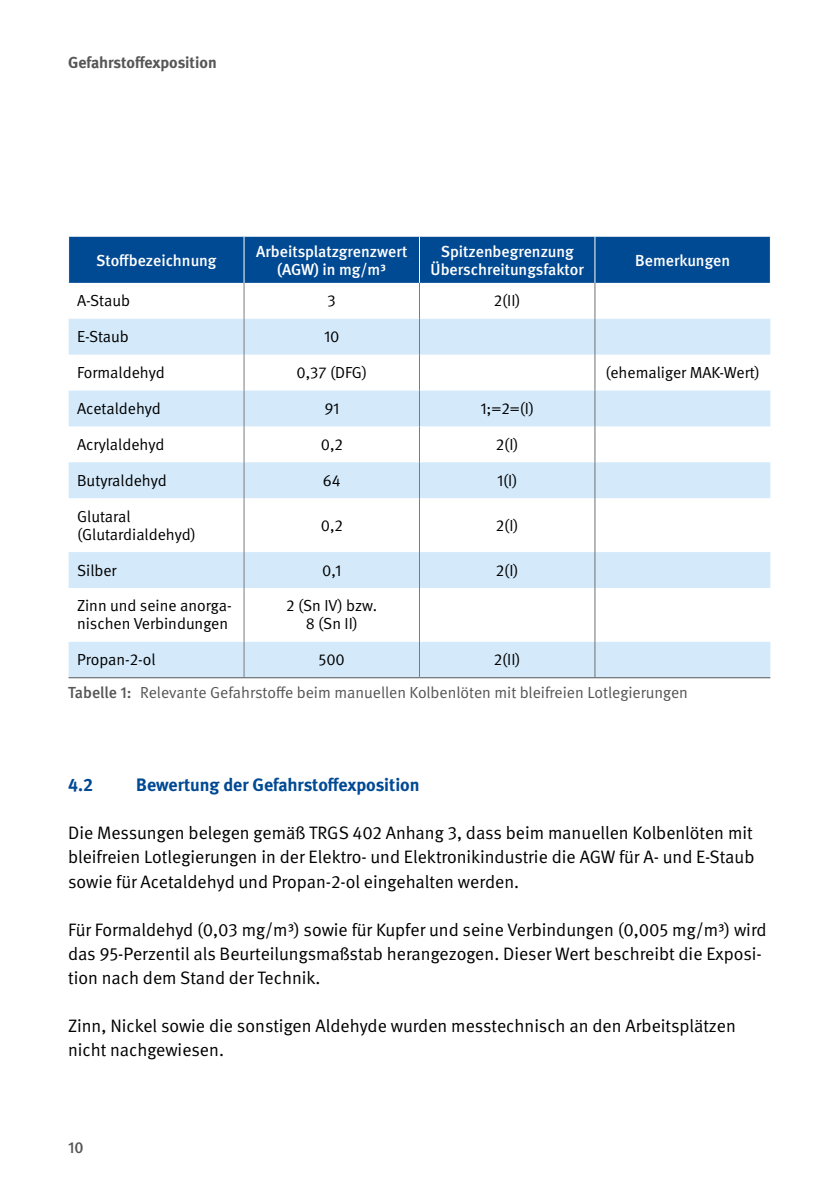
<style>
.page{position:relative;width:840px;height:1191px;background:#fff}
.page>*{position:absolute;margin:0;border:0;box-sizing:border-box;transform-origin:0 0}
.t1{font:18px/24.2px "DGUV Meta";color:#000}
.t2{font:700 18px "DGUV Meta";color:#004993}
.t3{font:16px/18px "DGUV Meta";color:#000}
.t4{font:500 16px/18px "DGUV Meta";color:#fff;text-align:center}
.t5{font:16px/33px "DGUV Meta";color:#565656}
.t6{font:700 16px "DGUV Meta";color:#565656}
.t7{font:500 16px "DGUV Meta";color:#565656}
.s1{color:#000}
.s2{font-weight:500}
</style>
<div class="page">
<div style="left:69px;top:237px;width:700px;height:46px;background:#004993"></div>
<svg style="left:69px;top:319px;width:701px;height:358px"></svg>
<hr style="left:243px;top:237px;width:1px;height:46px;background:#fff">
<hr style="left:419px;top:237px;width:1px;height:46px;background:#fff">
<hr style="left:594px;top:237px;width:1px;height:46px;background:#fff">
<hr style="left:243px;top:283px;width:1px;height:36px;background:#7b7b7c">
<hr style="left:419px;top:283px;width:1px;height:36px;background:#7b7b7c">
<hr style="left:243px;top:319px;width:1px;height:36px;background:#7b7b7c">
<hr style="left:419px;top:319px;width:1px;height:36px;background:#7b7b7c">
<hr style="left:243px;top:355px;width:1px;height:35px;background:#7b7b7c">
<hr style="left:419px;top:355px;width:1px;height:35px;background:#7b7b7c">
<hr style="left:243px;top:390px;width:1px;height:36px;background:#7b7b7c">
<hr style="left:419px;top:390px;width:1px;height:36px;background:#7b7b7c">
<hr style="left:243px;top:426px;width:1px;height:36px;background:#7b7b7c">
<hr style="left:419px;top:426px;width:1px;height:36px;background:#7b7b7c">
<hr style="left:243px;top:462px;width:1px;height:36px;background:#7b7b7c">
<hr style="left:419px;top:462px;width:1px;height:36px;background:#7b7b7c">
<hr style="left:243px;top:498px;width:1px;height:54px;background:#7b7b7c">
<hr style="left:419px;top:498px;width:1px;height:54px;background:#7b7b7c">
<hr style="left:243px;top:552px;width:1px;height:36px;background:#7b7b7c">
<hr style="left:419px;top:552px;width:1px;height:36px;background:#7b7b7c">
<hr style="left:243px;top:588px;width:1px;height:54px;background:#7b7b7c">
<hr style="left:419px;top:588px;width:1px;height:54px;background:#7b7b7c">
<hr style="left:594px;top:283px;width:1px;height:36px;background:#6e7070">
<hr style="left:594px;top:319px;width:1px;height:36px;background:#6e7070">
<hr style="left:594px;top:355px;width:1px;height:35px;background:#6e7070">
<hr style="left:594px;top:390px;width:1px;height:36px;background:#6e7070">
<hr style="left:594px;top:426px;width:1px;height:36px;background:#6e7070">
<hr style="left:594px;top:462px;width:1px;height:36px;background:#6e7070">
<hr style="left:594px;top:498px;width:1px;height:54px;background:#6e7070">
<hr style="left:594px;top:552px;width:1px;height:36px;background:#6e7070">
<hr style="left:594px;top:588px;width:1px;height:54px;background:#6e7070">
<hr style="left:243px;top:642px;width:1px;height:35px;background:#7b7b7c">
<hr style="left:419px;top:642px;width:1px;height:35px;background:#7b7b7c">
<hr style="left:594px;top:642px;width:1px;height:35px;background:#6e7070">
<hr style="left:69px;top:677px;width:175px;height:1px;background:#565656">
<hr style="left:244px;top:677px;width:175px;height:1px;background:#565656">
<hr style="left:419px;top:677px;width:175px;height:1px;background:#565656">
<hr style="left:594px;top:677px;width:176px;height:1px;background:#565656">
<p class="t6" style="left:68px;top:53px;width:150px">Gefahrstoffexposition</p>
<p class="t4" style="left:96px;top:252px;width:122px">Stoffbezeichnung</p>
<p class="t4" style="left:256px;top:243px;width:153px">Arbeitsplatzgrenzwert (AGW) in mg/m³</p>
<p class="t4" style="left:430px;top:243px;width:155px">Spitzenbegrenzung<br>Überschreitungsfaktor</p>
<p class="t4" style="left:635px;top:252px;width:96px">Bemerkungen</p>
<p class="t3" style="left:77px;top:292px;width:54px">A-Staub</p>
<p class="t3" style="left:327px;top:292px;width:10px">3</p>
<p class="t3" style="left:493px;top:292px;width:28px">2(II)</p>
<p class="t3" style="left:77px;top:328px;width:53px">E-Staub</p>
<p class="t3" style="left:324px;top:328px;width:17px">10</p>
<p class="t3" style="left:77px;top:364px;width:89px">Formaldehyd</p>
<p class="t3" style="left:296px;top:364px;width:72px">0,37 (DFG)</p>
<p class="t3" style="left:605px;top:364px;width:156px">(ehemaliger MAK-Wert)</p>
<p class="t3" style="left:77px;top:400px;width:85px">Acetaldehyd</p>
<p class="t3" style="left:324px;top:400px;width:16px">91</p>
<p class="t3" style="left:480px;top:400px;width:55px">1;=2=(I)</p>
<p class="t3" style="left:77px;top:436px;width:89px">Acrylaldehyd</p>
<p class="t3" style="left:320px;top:436px;width:24px">0,2</p>
<p class="t3" style="left:495px;top:436px;width:24px">2(I)</p>
<p class="t3" style="left:77px;top:471px;width:91px">Butyraldehyd</p>
<p class="t3" style="left:322px;top:471px;width:19px">64</p>
<p class="t3" style="left:496px;top:471px;width:22px">1(I)</p>
<p class="t3" style="left:77px;top:507px;width:120px">Glutaral (Glutardialdehyd)</p>
<p class="t3" style="left:320px;top:516px;width:24px">0,2</p>
<p class="t3" style="left:495px;top:516px;width:24px">2(I)</p>
<p class="t3" style="left:77px;top:561px;width:41px">Silber</p>
<p class="t3" style="left:322px;top:561px;width:21px">0,1</p>
<p class="t3" style="left:495px;top:561px;width:24px">2(I)</p>
<p class="t3" style="left:77px;top:597px;width:156px">Zinn und seine anorga&shy;nischen Verbindungen</p>
<p class="t3" style="left:286px;top:597px;width:92px;text-align:center">2 (Sn IV) bzw.<br>8 (Sn II)</p>
<p class="t3" style="left:77px;top:651px;width:80px">Propan-2-ol</p>
<p class="t3" style="left:318px;top:651px;width:28px">500</p>
<p class="t5" style="left:68px;top:643px;width:621px;text-indent:425px"><span class="s1">2(II)<br></span><span class="s2">Tabelle 1:</span> Relevante Gefahrstoffe beim manuellen Kolbenlöten mit bleifreien Lotlegierungen</p>
<p class="t2" style="left:68px;top:774px;width:26px">4.2</p>
<p class="t2" style="left:136px;top:774px;width:285px">Bewertung der Gefahrstoffexposition</p>
<p class="t1" style="left:68px;top:821px;width:687px;text-align:justify">Die Messungen belegen gemäß TRGS 402 Anhang 3, dass beim manuellen Kolbenlöten mit bleifreien Lotlegierungen in der Elektro- und Elektronikindustrie die AGW für A- und E-Staub sowie für Acetaldehyd und Propan-2-ol eingehalten werden.</p>
<p class="t1" style="left:68px;top:918px;width:699px">Für Formaldehyd (0,03 mg/m³) sowie für Kupfer und seine Verbindungen (0,005 mg/m³) wird das 95-Perzentil als Beurteilungsmaßstab herangezogen. Dieser Wert beschreibt die Exposi&shy;tion nach dem Stand der Technik.</p>
<p class="t1" style="left:68px;top:1014px;width:669px">Zinn, Nickel sowie die sonstigen Aldehyde wurden messtechnisch an den Arbeitsplätzen nicht nachgewiesen.</p>
<p class="t7" style="left:68px;top:1137px;width:17px">10</p>
</div>
